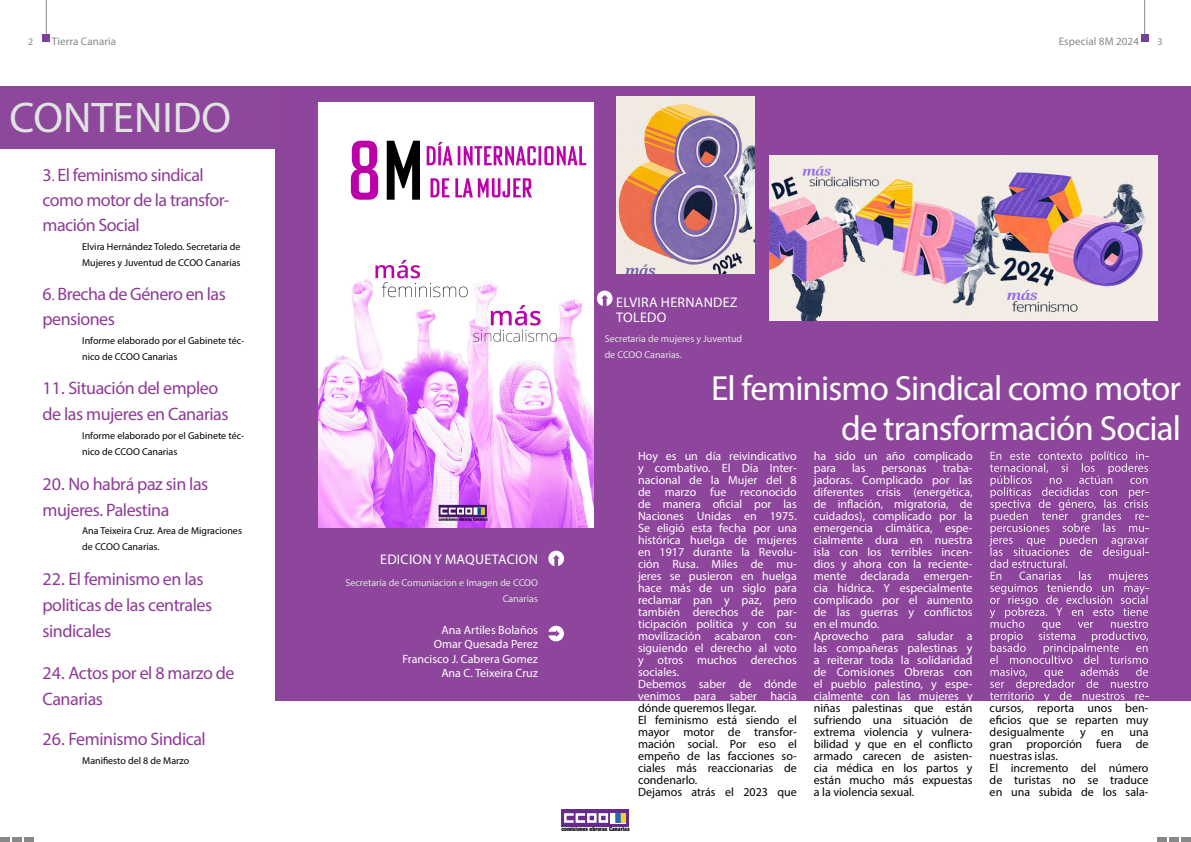
<style>
.page{position:relative;width:1191px;height:842px;background:#fff}
.page>*{position:absolute;margin:0;border:0;box-sizing:border-box;transform-origin:0 0}
.t1{font:43px "Myriad Pro";color:#e1e3e3}
.Head__deep_blue{font:35px/40px "Myriad Pro";letter-spacing:-.025em;color:#fff;text-align:right}
.content_title{font:18px/26px "Myriad Pro";letter-spacing:-.025em;color:#8e3b96}
.content_photo_title{font:14px/15px "Myriad Pro";letter-spacing:.02em;color:#fff}
.t2{font:12px/12px "Myriad Pro";color:#fff;text-align:justify}
.t3{font:12px/12px "Myriad Pro";color:#000;text-align:justify}
.t4{font:11px "Myriad Pro";letter-spacing:.01em;color:#868789}
.content_text{font:10px/16px "Myriad Pro";color:#000}
.content_photo_caption{font:10px/16px "Myriad Pro";color:#e1e3e3;text-align:right}
.t5{font:10px "Myriad Pro";color:#868789}
.t6{font:900 condensed 5.9px "Helvetica Neue LT Std";color:#000}
.s1{font-size:14px}
.s2{color:#000}
.s3{color:#fff}
</style>
<div class="page">
<div style="left:561px;top:809px;width:67px;height:18px;background:#652c8c"></div>
<svg style="left:564px;top:813px;width:44px;height:10px"></svg>
<img style="left:610px;top:813px;width:15px;height:10px">
<div style="left:275px;top:86px;width:916px;height:615px;background:#8d469b"></div>
<div style="left:0;top:86px;width:275px;height:63px;background:#8d489b"></div>
<div style="left:1141px;top:34px;width:7px;height:7px;background:#71429a"></div>
<div style="left:43px;top:34px;width:7px;height:7px;background:#7d3f98"></div>
<hr style="left:1144px;top:0;width:1px;height:34px;background:#868789">
<hr style="left:46px;top:0;width:1px;height:34px;background:#868789">
<hr style="left:1181px;top:838px;width:10px;height:4px;background:#868789">
<hr style="left:0;top:838px;width:10px;height:4px;background:#868789">
<hr style="left:1169px;top:838px;width:10px;height:4px;background:#868789">
<hr style="left:12px;top:838px;width:10px;height:4px;background:#868789">
<svg style="left:1157px;top:838px;width:9px;height:4px"></svg>
<hr style="left:24px;top:838px;width:10px;height:4px;background:#868789">
<img style="left:319px;top:102px;width:274px;height:425px">
<img style="left:617px;top:97px;width:137px;height:177px">
<img style="left:769px;top:156px;width:388px;height:164px">
<svg style="left:597px;top:291px;width:15px;height:15px"></svg>
<svg style="left:548px;top:551px;width:16px;height:15px"></svg>
<svg style="left:548px;top:626px;width:16px;height:15px"></svg>
<p class="t5" style="left:28px;top:35px;width:7px">2</p>
<p class="t4" style="left:52px;top:35px;width:66px">Tierra Canaria</p>
<p class="t4" style="left:1058px;top:35px;width:82px">Especial 8M 2024</p>
<p class="t5" style="left:1157px;top:35px;width:7px">3</p>
<p class="t1" style="left:10px;top:91px;width:223px">CONTENIDO</p>
<p class="content_title" style="left:43px;top:162px;width:188px;line-height:25px">3<span class="s1">.</span> El feminismo sindical como motor de la transfor&shy;mación Social</p>
<p class="content_text" style="left:82px;top:238px;width:160px;line-height:16.8px">Elvira Hernández Toledo. Secretaria de<br>Mujeres y Juventud de CCOO Canarias</p>
<p class="content_title" style="left:43px;top:281px;width:185px;line-height:25px">6<span class="s1">.</span> Brecha de Género en las pensiones</p>
<p class="content_text" style="left:82px;top:332px;width:164px">Informe elaborado por el Gabinete téc&shy;nico de CCOO Canarias</p>
<p class="content_title" style="left:43px;top:375px;width:188px">11. Situación del empleo de las mujeres en Canarias</p>
<p class="content_text" style="left:82px;top:427px;width:164px">Informe elaborado por el Gabinete téc&shy;nico de CCOO Canarias</p>
<p class="content_title" style="left:43px;top:470px;width:167px">20. No habrá paz sin las mujeres. Palestina</p>
<p class="content_text" style="left:82px;top:523px;width:161px">Ana Teixeira Cruz. Area de Migraciones de CCOO Canarias.</p>
<p class="content_title" style="left:43px;top:565px;width:171px">22. El feminismo en las politicas de las centrales sindicales</p>
<p class="content_title" style="left:43px;top:659px;width:194px">24. Actos por el 8 marzo de<br>Canarias</p>
<p class="content_title" style="left:43px;top:726px;width:165px">26. Feminismo Sindical</p>
<p class="content_text" style="left:82px;top:753px;width:108px">Manifiesto del 8 de Marzo</p>
<p class="content_photo_title" style="left:380px;top:552px;width:159px">EDICION Y MAQUETACION</p>
<p class="content_photo_caption" style="left:345px;top:575px;width:194px">Secretaría de Comuniacion e Imagen de CCOO<br>Canarias</p>
<p class="t2" style="left:441px;top:624px;width:98px">Ana Artiles Bolaños</p>
<p class="t2" style="left:434px;top:638px;width:106px">Omar Quesada Perez</p>
<p class="t2" style="left:402px;top:652px;width:137px">Francisco J. Cabrera Gomez</p>
<p class="t2" style="left:441px;top:667px;width:98px">Ana C. Teixeira Cruz</p>
<p class="content_photo_title" style="left:616px;top:295px;width:123px">ELVIRA HERNANDEZ<br>TOLEDO</p>
<p class="content_photo_caption" style="left:604px;top:330px;width:139px;text-align:left">Secretaria de mujeres y Juventud de CCOO Canarias.</p>
<p class="Head__deep_blue" style="left:711px;top:368px;width:471px">El feminismo Sindical como motor de transformación Social</p>
<p class="t2" style="left:638px;top:450px;width:160px">Hoy es un día reivindicativo y combativo. El Día Inter&shy;nacional de la Mujer del 8 de marzo fue reconocido de manera oficial por las Naciones Unidas en 1975.<br>Se eligió esta fecha por una histórica huelga de mujeres en 1917 durante la Revolu&shy;ción Rusa. Miles de mu&shy;jeres se pusieron en huelga hace más de un siglo para reclamar pan y paz, pero también derechos de par&shy;ticipación política y con su movilización acabaron con&shy;siguiendo el derecho al voto y otros muchos derechos sociales.</p>
<p class="t2" style="left:638px;top:678px;width:160px">Debemos saber de dónde venimos para saber hacia <span class="s2">dónde queremos llegar.</span></p>
<p class="t3" style="left:638px;top:714px;width:160px">El feminismo está siendo el mayor motor de transfor&shy;mación social. Por eso el empeño de las facciones so&shy;ciales más reaccionarias de condenarlo.</p>
<p class="t3" style="left:638px;top:786px;width:160px">Dejamos atrás el 2023 que</p>
<p class="t6" style="left:561px;top:826px;width:70px">comisiones obreras Canarias</p>
<p class="t2" style="left:814px;top:450px;width:160px">ha sido un año complicado para</p>
<p class="t2" style="left:814px;top:462px;width:160px;text-indent:129px">traba&shy;jadoras. Complicado por las diferentes crisis (energética, de inflación, migratoria, de cuidados), complicado por la emergencia climática, espe&shy;cialmente dura en nuestra isla con los terribles incen&shy;dios y ahora con la reciente&shy;mente declarada emergen&shy;cia hídrica. Y especialmente complicado por el aumento de las guerras y conflictos en el mundo.</p>
<p class="t3" style="left:814px;top:630px;width:160px"><span class="s3">Aprovecho para saludar a las compañeras palestinas y a reiterar toda la solidaridad de Comisiones Obreras con el pueblo palestino, y espe&shy;cialmente con las mujeres y </span>niñas palestinas que están sufriendo una situación de extrema violencia y vulnera&shy;bilidad y que en el conflicto armado carecen de asisten&shy;cia médica en los partos y están mucho más expuestas a la violencia sexual.</p>
<p class="t2" style="left:852px;top:462px;width:15px">las</p>
<p class="t2" style="left:881px;top:462px;width:47px">personas</p>
<p class="t2" style="left:989px;top:450px;width:160px">En este contexto político in&shy;ternacional, si los poderes públicos</p>
<p class="t2" style="left:1049px;top:474px;width:15px">no</p>
<p class="t2" style="left:1078px;top:474px;width:36px">actúan</p>
<p class="t2" style="left:989px;top:474px;width:160px;text-indent:140px">con políticas decididas con per&shy;spectiva de género, las crisis pueden tener grandes re&shy;percusiones sobre las mu&shy;jeres que pueden agravar las situaciones de desigual&shy;dad estructural.</p>
<p class="t2" style="left:989px;top:570px;width:14px">En</p>
<p class="t2" style="left:1019px;top:570px;width:44px">Canarias</p>
<p class="t2" style="left:1078px;top:570px;width:15px">las</p>
<p class="t2" style="left:989px;top:570px;width:160px;text-indent:119px">mujeres seguimos teniendo un may&shy;or riesgo de exclusión social y pobreza. Y en esto tiene mucho</p>
<p class="t2" style="left:989px;top:618px;width:160px;text-indent:120px">nuestro propio sistema productivo, basado</p>
<p class="t2" style="left:1041px;top:618px;width:21px">que</p>
<p class="t2" style="left:1077px;top:618px;width:17px">ver</p>
<p class="t2" style="left:1042px;top:642px;width:78px">principalmente</p>
<p class="t2" style="left:989px;top:642px;width:160px;text-indent:146px">en el monocultivo del turismo masivo,</p>
<p class="t3" style="left:989px;top:666px;width:160px;text-indent:146px"><span class="s3">de ser depredador de nuestro territorio y de nuestros re&shy;</span>cursos, reporta unos ben&shy;eficios que se reparten muy desigualmente</p>
<p class="t2" style="left:1044px;top:666px;width:21px">que</p>
<p class="t2" style="left:1080px;top:666px;width:41px">además</p>
<p class="t3" style="left:989px;top:726px;width:160px;text-indent:140px">una gran proporción fuera de nuestras islas.</p>
<p class="t3" style="left:989px;top:762px;width:160px">El incremento del número de turistas no se traduce en una subida de los sala-</p>
<p class="t3" style="left:1080px;top:726px;width:7px">y</p>
<p class="t3" style="left:1101px;top:726px;width:14px">en</p>
</div>
